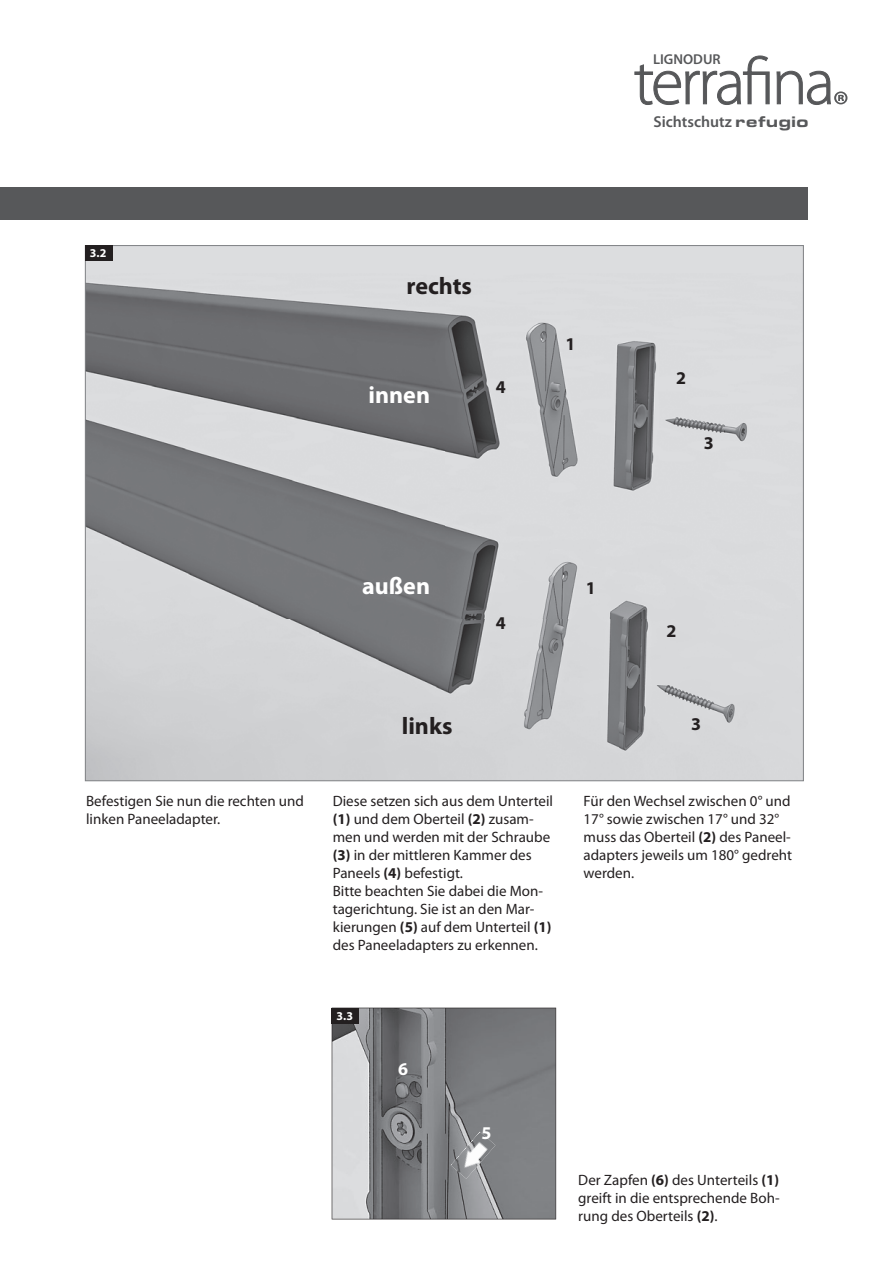
<style>
.page{position:relative;width:893px;height:1263px;background:#fff}
.page>*{position:absolute;margin:0;border:0;box-sizing:border-box;transform-origin:0 0}
.t1{font:700 24px "Myriad Pro";color:#231f20}
.t2{font:700 24px "Myriad Pro";color:#fff}
.t3{font:700 18px "Myriad Pro";color:#231f20}
.t4{font:700 18px "Myriad Pro";color:#fff}
.t5{font:600 15.9px "Myriad Pro";color:#57585a}
.t6{font:15px/18px "Myriad Pro";color:#231f20}
.t7{font:600 14.25px "Myriad Pro";color:#57585a}
.t8{font:700 12px "Myriad Pro";color:#fff}
.s1{font-family:"Eurostile Extended Black DTC";font-weight:400}
.s2{font-weight:700}
</style>
<div class="page">
<div style="left:0;top:188px;width:808px;height:32px;background:#57585a"></div>
<img style="left:87px;top:247px;width:715px;height:532px">
<svg style="left:332px;top:1008px;width:224px;height:211px;background:#86888a"></svg>
<img style="left:451px;top:1132px;width:44px;height:47px">
<div style="left:85px;top:245px;width:27px;height:16px;background:#231f20"></div>
<div style="left:332px;top:1008px;width:27px;height:15px;background:#231f20"></div>
<svg style="left:634px;top:56px;width:213px;height:49px"></svg>
<p class="t8" style="left:90px;top:246px;width:18px">3.2</p>
<h1 class="t1" style="left:406px;top:270px;width:67px">rechts</h1>
<h1 class="t2" style="left:369px;top:379px;width:63px">innen</h1>
<p class="t3" style="left:496px;top:375px;width:11px">4</p>
<p class="t3" style="left:566px;top:332px;width:11px">1</p>
<p class="t7" style="left:653px;top:50px;width:69px">LIGNODUR</p>
<p class="t5" style="left:654px;top:112px;width:157px">Sichtschutz <span class="s1">refugio</span></p>
<p class="t3" style="left:676px;top:366px;width:11px">2</p>
<p class="t3" style="left:704px;top:432px;width:11px">3</p>
<h1 class="t2" style="left:362px;top:570px;width:69px">außen</h1>
<p class="t3" style="left:496px;top:611px;width:11px">4</p>
<p class="t3" style="left:586px;top:576px;width:11px">1</p>
<p class="t3" style="left:667px;top:619px;width:11px">2</p>
<p class="t6" style="left:86px;top:792px;width:219px">Befestigen Sie nun die rechten und linken Paneeladapter.</p>
<h1 class="t1" style="left:402px;top:710px;width:52px">links</h1>
<p class="t3" style="left:691px;top:712px;width:11px">3</p>
<p class="t6" style="left:333px;top:792px;width:222px">Diese setzen sich aus dem Unterteil <span class="s2">(1)</span> und dem Oberteil <span class="s2">(2)</span> zusam&shy;men und werden mit der Schraube <span class="s2">(3)</span> in der mittleren Kammer des<br>Paneels <span class="s2">(4)</span> befestigt.<br>Bitte beachten Sie dabei die Mon&shy;tagerichtung. Sie ist an den Mar&shy;kierungen <span class="s2">(5)</span> auf dem Unterteil <span class="s2">(1) </span>des Paneeladapters zu erkennen.</p>
<p class="t6" style="left:584px;top:792px;width:210px">Für den Wechsel zwischen 0° und<br>17° sowie zwischen 17° und 32° muss das Oberteil <span class="s2">(2)</span> des Paneel&shy;adapters jeweils um 180° gedreht werden.</p>
<p class="t8" style="left:337px;top:1008px;width:18px">3.3</p>
<p class="t4" style="left:398px;top:1057px;width:11px">6</p>
<p class="t4" style="left:482px;top:1121px;width:11px">5</p>
<p class="t6" style="left:578px;top:1171px;width:203px;text-align:justify">Der Zapfen <span class="s2">(6)</span> des Unterteils <span class="s2">(1) </span>greift in die entsprechende Boh&shy;rung des Oberteils <span class="s2">(2)</span>.</p>
</div>
